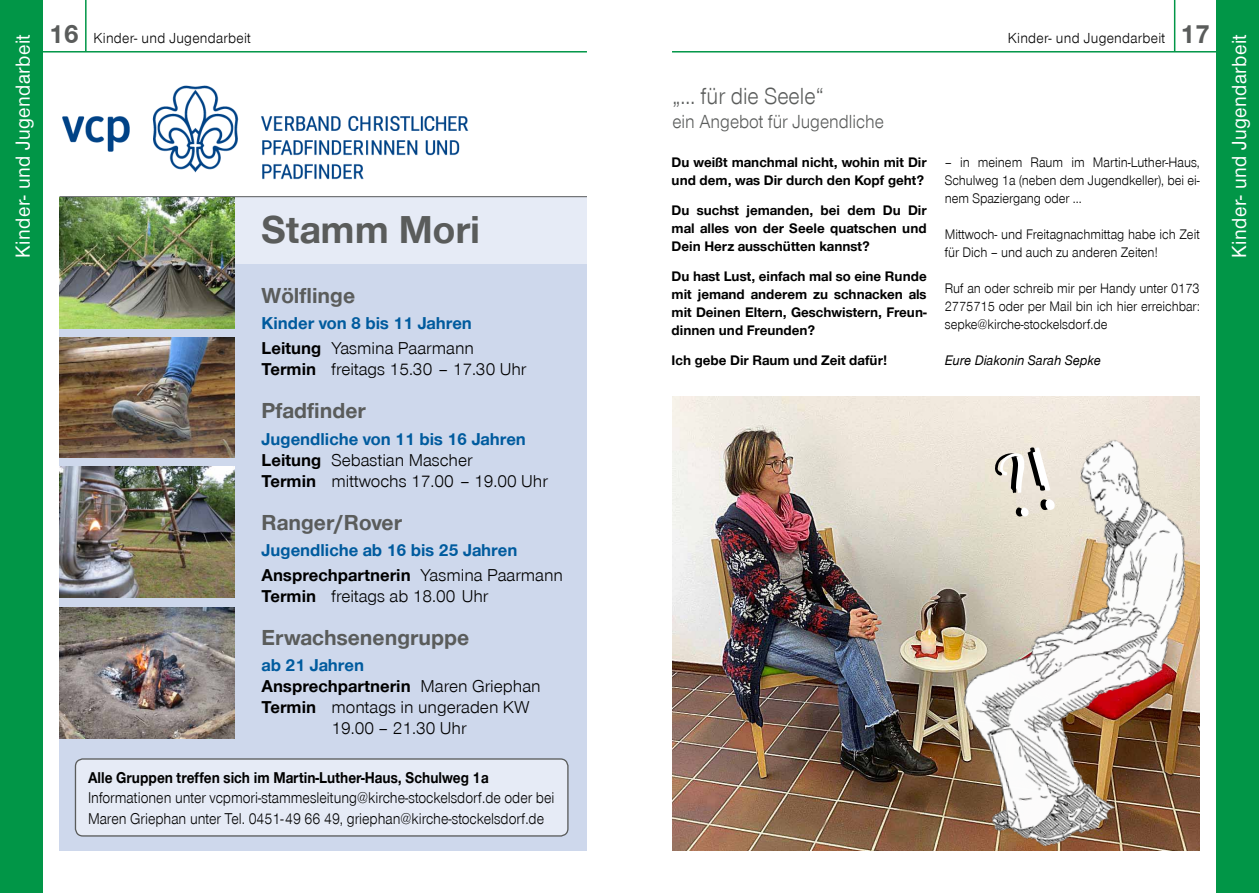
<style>
.page{position:relative;width:1259px;height:893px;background:#fff}
.page>*{position:absolute;margin:0;border:0;box-sizing:border-box;transform-origin:0 0}
.t1{font:700 40.05px "Nordkirchen Font";color:#5a5c5b}
.t2{font:24px "Nordkirchen Font";color:#5a5c5b;scale:.92 1}
.t3{font:700 22.35px "Nordkirchen Font";color:#5a5c5b}
.t4{font:500 21px "Nordkirchen Font";letter-spacing:.02em;color:#fff;scale:.95 1}
.t5{font:19.5px "Nordkirchen Font";color:#5a5c5b;scale:.92 1}
.t6{font:17.7px/21px "Nordkirchen Font";color:#000}
.t7{font:700 17.7px/24.8px "Nordkirchen Font";color:#005b9e}
.t8{font:700 17.7px "Nordkirchen Font";color:#000}
.t9{font:16.05px/20.4px "Nordkirchen Font";color:#000;scale:.9 1}
.t10{font:700 16.05px "Nordkirchen Font";color:#000;scale:.9 1}
.t11{font:15px "Nordkirchen Font";letter-spacing:.02em;color:#000;scale:.95 1}
.t12{font:700 14.25px/18px "Nordkirchen Font";color:#000;text-align:justify}
.t13{font:14.25px/18px "Nordkirchen Font";color:#000;text-align:justify;scale:.92 1}
.t14{font:italic 500 14.25px "Nordkirchen Font";color:#000;scale:.95 1}
.s1{font-weight:700;font-size:27px;color:#5a5c5b}
.s2{color:#000}
.s3{font-weight:400;color:#000}
.s4{font-weight:700}
.s5{font-weight:700;color:#005b9e}
.s6{font-weight:400}
</style>
<div class="page">
<div style="left:1216px;top:0;width:43px;height:893px;background:#019647"></div>
<hr style="left:672px;top:51px;width:544px;height:2px;background:#019647">
<hr style="left:1174px;top:0;width:1px;height:51px;background:#019647">
<div style="left:0;top:0;width:43px;height:893px;background:#019647"></div>
<hr style="left:43px;top:51px;width:544px;height:2px;background:#019647">
<hr style="left:85px;top:0;width:2px;height:51px;background:#019647">
<div style="left:60px;top:196px;width:527px;height:654px;background:#ced8ec"></div>
<div style="left:60px;top:196px;width:527px;height:68px;background:#e6ebf6"></div>
<div style="left:75px;top:759px;width:493px;height:77px;background:#e6ebf6;border-radius:7px"></div>
<div style="left:75px;top:758px;width:493px;height:79px;border:1px solid #5a5c5b;border-radius:7px"></div>
<hr style="left:60px;top:196px;width:527px;height:1px;background:#5a5c5b">
<img style="left:62px;top:85px;width:407px;height:95px">
<img style="left:60px;top:607px;width:174px;height:131px">
<img style="left:60px;top:467px;width:174px;height:131px">
<img style="left:60px;top:337px;width:174px;height:120px">
<img style="left:60px;top:197px;width:174px;height:131px">
<img style="left:672px;top:397px;width:527px;height:453px">
<img style="left:920px;top:422px;width:280px;height:429px">
<svg style="left:992px;top:447px;width:58px;height:73px;background:#eae3d5"></svg>
<p class="t11" style="left:49px;top:29px;width:214px"><span class="s1">16</span> Kinder- und Jugendarbeit</p>
<p class="t11" style="left:1008px;top:29px;width:214px">Kinder- und Jugendarbeit <span class="s1">17</span></p>
<h3 class="t4" style="left:10px;top:257px;width:237px;rotate:-90deg">Kinder- und Jugendarbeit</h3>
<h3 class="t4" style="left:1226px;top:257px;width:237px;rotate:-90deg">Kinder- und Jugendarbeit</h3>
<h2 class="t2" style="left:672px;top:83px;width:166px">„… für die Seele“</h2>
<h3 class="t5" style="left:672px;top:111px;width:231px">ein Angebot für Jugendliche</h3>
<p class="t12" style="left:671px;top:153px;width:257px">Du weißt manchmal nicht, wohin mit Dir und dem, was Dir durch den Kopf geht?</p>
<p class="t12" style="left:671px;top:201px;width:256px">Du suchst jemanden, bei dem Du Dir mal alles von der Seele quatschen und Dein Herz ausschütten kannst?</p>
<p class="t12" style="left:671px;top:267px;width:257px">Du hast Lust, einfach mal so eine Runde mit jemand anderem zu schnacken als mit Deinen Eltern, Geschwistern, Freun&shy;dinnen und Freunden?</p>
<p class="t12" style="left:671px;top:351px;width:217px">Ich gebe Dir Raum und Zeit dafür!</p>
<p class="t13" style="left:944px;top:153px;width:279px">– in meinem Raum im Martin-Luther-Haus, Schulweg 1a (neben dem Jugendkeller), bei ei&shy;nem Spaziergang oder ...</p>
<p class="t13" style="left:944px;top:225px;width:279px">Mittwoch- und Freitagnachmittag habe ich Zeit für Dich – und auch zu anderen Zeiten!</p>
<p class="t13" style="left:944px;top:279px;width:279px">Ruf an oder schreib mir per Handy unter 0173<br>2775715 oder per Mail bin ich hier erreichbar: sepke@kirche-stockelsdorf.de</p>
<p class="t14" style="left:944px;top:352px;width:166px">Eure Diakonin Sarah Sepke</p>
<h1 class="t1" style="left:262px;top:206px;width:220px">Stamm Mori</h1>
<h3 class="t3" style="left:262px;top:283px;width:95px">Wölflinge</h3>
<p class="t7" style="left:262px;top:311px;width:214px">Kinder von 8 bis 11 Jahren<br><span class="s2">Leitung</span> <span class="s3">Yasmina Paarmann</span></p>
<p class="t6" style="left:262px;top:359px;width:266px"><span class="s4">Termin</span> freitags 15.30 – 17.30 Uhr</p>
<h3 class="t3" style="left:262px;top:398px;width:106px">Pfadfinder</h3>
<p class="t6" style="left:262px;top:428px;width:288px"><span class="s5">Jugendliche von 11 bis 16 Jahren<br></span><span class="s4">Leitung</span> Sebastian Mascher<br><span class="s4">Termin</span> mittwochs 17.00 – 19.00 Uhr</p>
<h3 class="t3" style="left:262px;top:509px;width:142px">Ranger/Rover</h3>
<p class="t7" style="left:262px;top:538px;width:303px">Jugendliche ab 16 bis 25 Jahren<br><span class="s2">Ansprechpartnerin</span> <span class="s3">Yasmina Paarmann</span></p>
<p class="t6" style="left:262px;top:585px;width:228px"><span class="s4">Termin</span> freitags ab 18.00 Uhr</p>
<h3 class="t3" style="left:262px;top:624px;width:209px">Erwachsenengruppe</h3>
<p class="t7" style="left:262px;top:653px;width:104px">ab 21 Jahren</p>
<p class="t8" style="left:262px;top:676px;width:280px">Ansprechpartnerin <span class="s6">Maren Griephan</span></p>
<p class="t6" style="left:262px;top:697px;width:269px"><span class="s4">Termin</span> montags in ungeraden KW</p>
<p class="t6" style="left:331px;top:718px;width:137px">19.00 – 21.30 Uhr</p>
<p class="t10" style="left:88px;top:768px;width:446px">Alle Gruppen treffen sich im Martin-Luther-Haus, Schulweg 1a</p>
<p class="t9" style="left:88px;top:788px;width:520px">Informationen unter vcpmori-stammesleitung@kirche-stockelsdorf.de oder bei<br>Maren Griephan unter Tel. 0451-49 66 49, griephan@kirche-stockelsdorf.de</p>
</div>
